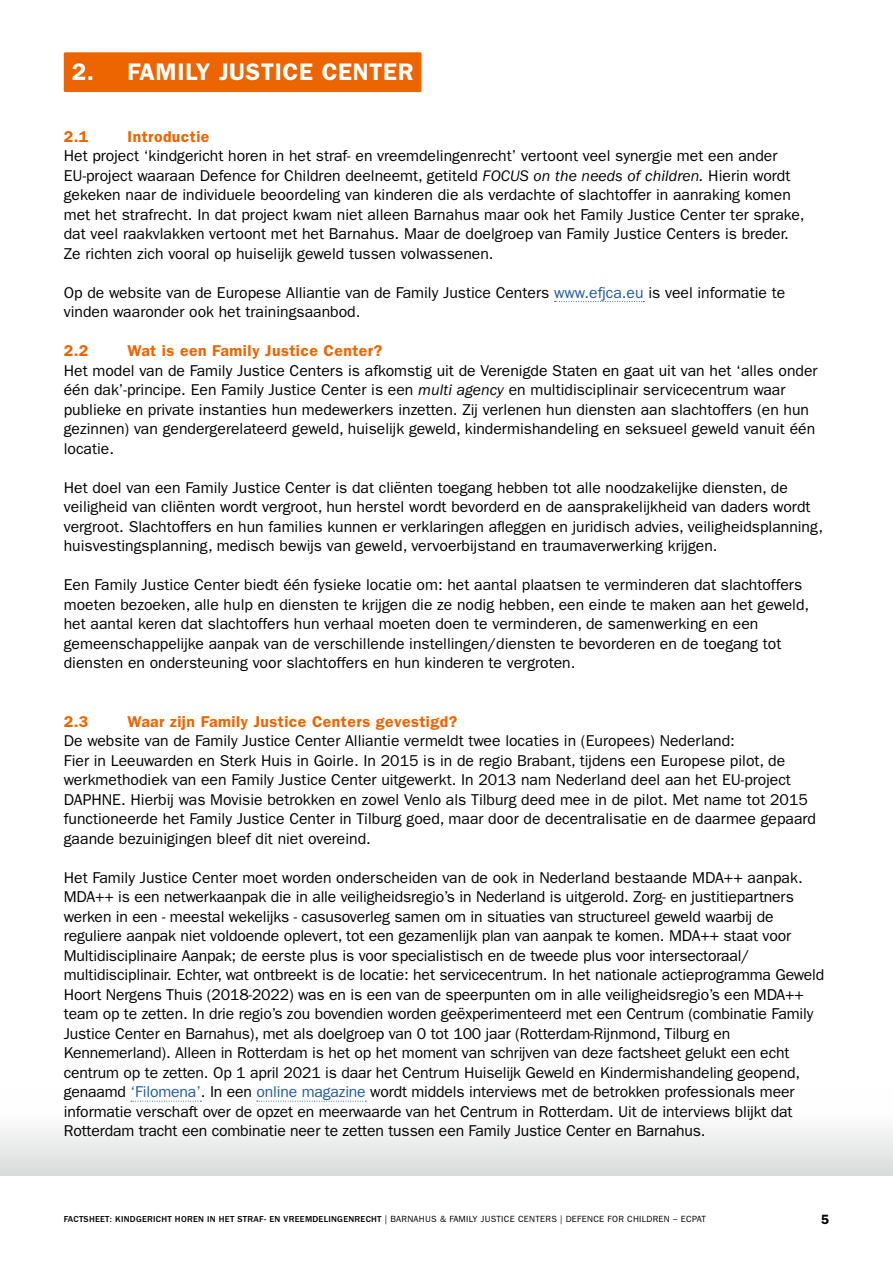
<style>
.page{position:relative;width:893px;height:1263px;background:#fff}
.page>*{position:absolute;margin:0;border:0;box-sizing:border-box;transform-origin:0 0}
.t1{font:600 24px "ITC Franklin Gothic Std";letter-spacing:.03em;color:#fff}
.t2{font:15.75px/19.5px "ITC Franklin Gothic Std";color:#000}
.t3{font:600 15.75px "ITC Franklin Gothic Std";letter-spacing:.03em;color:#ec6500}
.t4{font:600 13.5px "ITC Franklin Gothic Std";color:#000}
.t5{font:500 9px "ITC Franklin Gothic Std";letter-spacing:.03em;color:#000}
.s1{font-style:italic}
.s2{color:#22599b}
.s3{font-weight:400}
</style>
<div class="page">
<div style="left:0;top:1089px;width:893px;height:86px;background:linear-gradient(to bottom,#fff,#dddede)"></div>
<div style="left:64px;top:52px;width:357px;height:40px;background:#ec6500;border-radius:2px"></div>
<svg style="left:555px;top:301px;width:89px;height:1px"></svg>
<svg style="left:131px;top:1101px;width:71px;height:1px"></svg>
<svg style="left:257px;top:1101px;width:109px;height:1px"></svg>
<h1 class="t1" style="left:72px;top:58px;width:343px">2. FAMILY JUSTICE CENTER</h1>
<p class="t3" style="left:64px;top:127px;width:26px">2.1</p>
<p class="t3" style="left:128px;top:127px;width:83px">Introductie</p>
<p class="t2" style="left:64px;top:146px;width:742px">Het project ‘kindgericht horen in het straf- en vreemdelingenrecht’ vertoont veel synergie met een ander EU-project waaraan Defence for Children deelneemt, getiteld <span class="s1">FOCUS on the needs of children.</span> Hierin wordt gekeken naar de individuele beoordeling van kinderen die als verdachte of slachtoffer in aanraking komen met het strafrecht. In dat project kwam niet alleen Barnahus maar ook het Family Justice Center ter sprake, dat veel raakvlakken vertoont met het Barnahus. Maar de doelgroep van Family Justice Centers is breder.<br>Ze richten zich vooral op huiselijk geweld tussen volwassenen.</p>
<p class="t2" style="left:64px;top:283px;width:723px">Op de website van de Europese Alliantie van de Family Justice Centers <span class="s2">www.efjca.eu</span> is veel informatie te vinden waaronder ook het trainingsaanbod.</p>
<p class="t3" style="left:64px;top:342px;width:26px">2.2</p>
<p class="t3" style="left:128px;top:342px;width:256px">Wat is een Family Justice Center?</p>
<p class="t2" style="left:64px;top:361px;width:755px">Het model van de Family Justice Centers is afkomstig uit de Verenigde Staten en gaat uit van het ‘alles onder één dak’-principe. Een Family Justice Center is een <span class="s1">multi agency</span> en multidisciplinair servicecentrum waar publieke en private instanties hun medewerkers inzetten. Zij verlenen hun diensten aan slachtoffers (en hun gezinnen) van gendergerelateerd geweld, huiselijk geweld, kindermishandeling en seksueel geweld vanuit één locatie.</p>
<p class="t2" style="left:64px;top:478px;width:761px">Het doel van een Family Justice Center is dat cliënten toegang hebben tot alle noodzakelijke diensten, de veiligheid van cliënten wordt vergroot, hun herstel wordt bevorderd en de aansprakelijkheid van daders wordt vergroot. Slachtoffers en hun families kunnen er verklaringen afleggen en juridisch advies, veiligheidsplanning, huisvestingsplanning, medisch bewijs van geweld, vervoerbijstand en traumaverwerking krijgen.</p>
<p class="t2" style="left:64px;top:575px;width:747px">Een Family Justice Center biedt één fysieke locatie om: het aantal plaatsen te verminderen dat slachtoffers moeten bezoeken, alle hulp en diensten te krijgen die ze nodig hebben, een einde te maken aan het geweld, het aantal keren dat slachtoffers hun verhaal moeten doen te verminderen, de samenwerking en een gemeenschappelijke aanpak van de verschillende instellingen/diensten te bevorderen en de toegang tot diensten en ondersteuning voor slachtoffers en hun kinderen te vergroten.</p>
<p class="t3" style="left:64px;top:712px;width:26px">2.3</p>
<p class="t3" style="left:128px;top:712px;width:331px">Waar zijn Family Justice Centers gevestigd?</p>
<p class="t2" style="left:64px;top:731px;width:754px">De website van de Family Justice Center Alliantie vermeldt twee locaties in (Europees) Nederland:<br>Fier in Leeuwarden en Sterk Huis in Goirle. In 2015 is in de regio Brabant, tijdens een Europese pilot, de werkmethodiek van een Family Justice Center uitgewerkt. In 2013 nam Nederland deel aan het EU-project DAPHNE. Hierbij was Movisie betrokken en zowel Venlo als Tilburg deed mee in de pilot. Met name tot 2015 functioneerde het Family Justice Center in Tilburg goed, maar door de decentralisatie en de daarmee gepaard gaande bezuinigingen bleef dit niet overeind.</p>
<p class="t2" style="left:64px;top:868px;width:762px">Het Family Justice Center moet worden onderscheiden van de ook in Nederland bestaande MDA++ aanpak.<br>MDA++ is een netwerkaanpak die in alle veiligheidsregio’s in Nederland is uitgerold. Zorg- en justitiepartners werken in een - meestal wekelijks - casusoverleg samen om in situaties van structureel geweld waarbij de reguliere aanpak niet voldoende oplevert, tot een gezamenlijk plan van aanpak te komen. MDA++ staat voor Multidisciplinaire Aanpak; de eerste plus is voor specialistisch en de tweede plus voor intersectoraal/ multidisciplinair. Echter, wat ontbreekt is de locatie: het servicecentrum. In het nationale actieprogramma Geweld Hoort Nergens Thuis (2018-2022) was en is een van de speerpunten om in alle veiligheidsregio’s een MDA++ team op te zetten. In drie regio’s zou bovendien worden geëxperimenteerd met een Centrum (combinatie Family Justice Center en Barnahus), met als doelgroep van 0 tot 100 jaar (Rotterdam-Rijnmond, Tilburg en Kennemerland). Alleen in Rotterdam is het op het moment van schrijven van deze factsheet gelukt een echt centrum op te zetten. Op 1 april 2021 is daar het Centrum Huiselijk Geweld en Kindermishandeling geopend, genaamd <span class="s2">‘Filomena’</span>. In een <span class="s2">online magazine</span> wordt middels interviews met de betrokken professionals meer informatie verschaft over de opzet en meerwaarde van het Centrum in Rotterdam. Uit de interviews blijkt dat Rotterdam tracht een combinatie neer te zetten tussen een Family Justice Center en Barnahus.</p>
<p class="t5" style="left:64px;top:1214px;width:644px">FACTSHEET: KINDGERICHT HOREN IN HET STRAF- EN VREEMDELINGENRECHT <span class="s3">| BARNAHUS &amp; FAMILY JUSTICE CENTERS | DEFENCE FOR CHILDREN – ECPAT</span></p>
<p class="t4" style="left:821px;top:1211px;width:10px">5</p>
</div>
